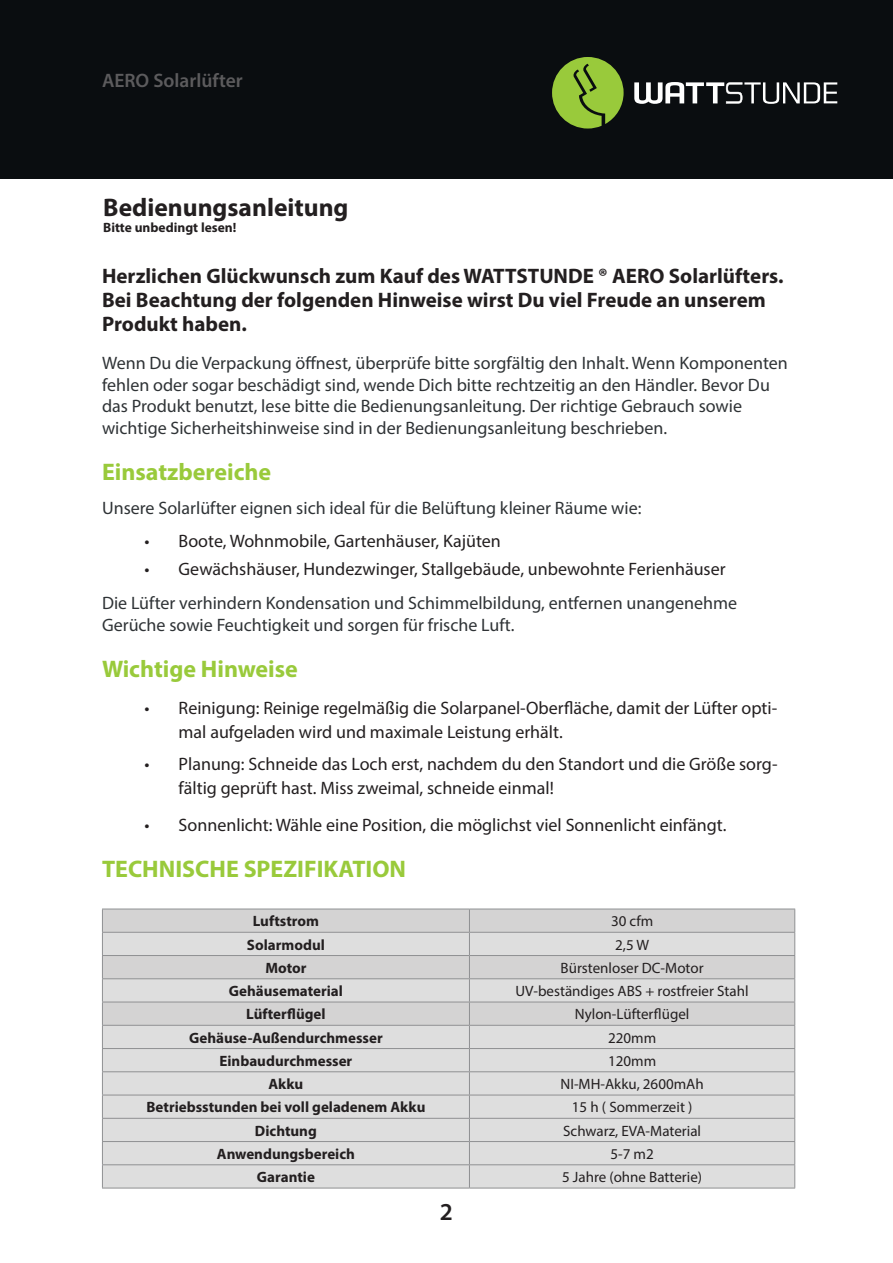
<style>
.page{position:relative;width:893px;height:1263px;background:#fff}
.page>*{position:absolute;margin:0;border:0;box-sizing:border-box;transform-origin:0 0}
.t1{font:700 25.5px "Myriad Pro";color:#231f20}
.t2{font:600 24.45px "Myriad Pro";color:#231f20}
.Hauptüberschrift{font:700 24px "Myriad Pro";color:#99ca3b}
.Unterüberschrift{font:700 21px/24px "Myriad Pro";color:#231f20}
.t3{font:600 19.5px "Myriad Pro";color:#5c5b5d}
.t4{font:18px/24px "Myriad Pro";color:#231f20}
.Unterüberschrift-2{font:18px/21.6px "Myriad Pro";color:#2f3336}
.Fließtext{font:18px/21.6px "Myriad Pro";color:#2f3336}
.Tabelle_Regular{font:15px "Myriad Pro";color:#231f20}
.Tabelle_Bold{font:700 15px "Myriad Pro";color:#231f20}
.t5{font:700 13.5px "Myriad Pro";color:#231f20}
</style>
<div class="page">
<div style="left:0;top:0;width:893px;height:179px;background:#0a0d10"></div>
<svg style="left:634px;top:82px;width:203px;height:22px"></svg>
<svg style="left:552px;top:57px;width:72px;height:72px"></svg>
<div style="left:103px;top:910px;width:691px;height:22px;background:#d4d3d3"></div>
<svg style="left:103px;top:933px;width:691px;height:255px;background:#dbdbdb"></svg>
<hr style="left:102px;top:909px;width:367px;height:1px;background:#8f9092">
<hr style="left:469px;top:909px;width:326px;height:1px;background:#8f9092">
<hr style="left:102px;top:932px;width:367px;height:1px;background:#8f9092">
<hr style="left:469px;top:932px;width:326px;height:1px;background:#8f9092">
<hr style="left:102px;top:955px;width:367px;height:1px;background:#8f9092">
<hr style="left:469px;top:955px;width:326px;height:1px;background:#8f9092">
<hr style="left:102px;top:978px;width:367px;height:1px;background:#8f9092">
<hr style="left:469px;top:978px;width:326px;height:1px;background:#8f9092">
<hr style="left:102px;top:1002px;width:367px;height:1px;background:#8f9092">
<hr style="left:469px;top:1002px;width:326px;height:1px;background:#8f9092">
<hr style="left:102px;top:1025px;width:367px;height:1px;background:#8f9092">
<hr style="left:469px;top:1025px;width:326px;height:1px;background:#8f9092">
<hr style="left:102px;top:1048px;width:367px;height:1px;background:#8f9092">
<hr style="left:469px;top:1048px;width:326px;height:1px;background:#8f9092">
<hr style="left:102px;top:1071px;width:367px;height:1px;background:#8f9092">
<hr style="left:469px;top:1071px;width:326px;height:1px;background:#8f9092">
<hr style="left:102px;top:1095px;width:367px;height:1px;background:#8f9092">
<hr style="left:469px;top:1095px;width:326px;height:1px;background:#8f9092">
<hr style="left:102px;top:1118px;width:367px;height:1px;background:#8f9092">
<hr style="left:469px;top:1118px;width:326px;height:1px;background:#8f9092">
<hr style="left:102px;top:1141px;width:367px;height:1px;background:#8f9092">
<hr style="left:469px;top:1141px;width:326px;height:1px;background:#8f9092">
<hr style="left:102px;top:1164px;width:367px;height:1px;background:#8f9092">
<svg style="left:102px;top:909px;width:1px;height:279px"></svg>
<hr style="left:469px;top:1164px;width:326px;height:1px;background:#8f9092">
<svg style="left:469px;top:909px;width:1px;height:279px"></svg>
<svg style="left:794px;top:909px;width:1px;height:279px"></svg>
<hr style="left:102px;top:1188px;width:367px;height:1px;background:#8f9092">
<hr style="left:469px;top:1188px;width:326px;height:1px;background:#8f9092">
<p class="t3" style="left:102px;top:69px;width:142px">AERO Solarlüfter</p>
<p class="t1" style="left:103px;top:191px;width:247px">Bedienungsanleitung</p>
<p class="t5" style="left:103px;top:219px;width:135px">Bitte unbedingt lesen!</p>
<p class="Unterüberschrift" style="left:102px;top:263px;width:683px">Herzlichen Glückwunsch zum Kauf des WATTSTUNDE ® AERO Solarlüfters.<br>Bei Beachtung der folgenden Hinweise wirst Du viel Freude an unserem<br>Produkt haben.</p>
<p class="Unterüberschrift-2" style="left:102px;top:352px;width:687px">Wenn Du die Verpackung öffnest, überprüfe bitte sorgfältig den Inhalt. Wenn Komponenten fehlen oder sogar beschädigt sind, wende Dich bitte rechtzeitig an den Händler. Bevor Du das Produkt benutzt, lese bitte die Bedienungsanleitung. Der richtige Gebrauch sowie</p>
<p class="Unterüberschrift-2" style="left:102px;top:417px;width:567px">wichtige Sicherheitshinweise sind in der Bedienungsanleitung beschrieben.</p>
<p class="Hauptüberschrift" style="left:102px;top:456px;width:171px">Einsatzbereiche</p>
<p class="Fließtext" style="left:102px;top:497px;width:541px">Unsere Solarlüfter eignen sich ideal für die Belüftung kleiner Räume wie:</p>
<p class="t4" style="left:145px;top:528px;width:358px">• Boote, Wohnmobile, Gartenhäuser, Kajüten</p>
<p class="t4" style="left:145px;top:557px;width:583px">• Gewächshäuser, Hundezwinger, Stallgebäude, unbewohnte Ferienhäuser</p>
<p class="Fließtext" style="left:102px;top:592px;width:637px">Die Lüfter verhindern Kondensation und Schimmelbildung, entfernen unangenehme<br>Gerüche sowie Feuchtigkeit und sorgen für frische Luft.</p>
<p class="Hauptüberschrift" style="left:102px;top:653px;width:197px">Wichtige Hinweise</p>
<p class="t4" style="left:179px;top:695px;width:600px;text-indent:-34px">• Reinigung: Reinige regelmäßig die Solarpanel-Oberfläche, damit der Lüfter opti&shy;mal aufgeladen wird und maximale Leistung erhält.</p>
<p class="t4" style="left:179px;top:752px;width:600px;text-indent:-34px">• Planung: Schneide das Loch erst, nachdem du den Standort und die Größe sorg&shy;fältig geprüft hast. Miss zweimal, schneide einmal!</p>
<p class="t4" style="left:145px;top:813px;width:583px">• Sonnenlicht: Wähle eine Position, die möglichst viel Sonnenlicht einfängt.</p>
<p class="Hauptüberschrift" style="left:102px;top:853px;width:306px">TECHNISCHE SPEZIFIKATION</p>
<p class="Tabelle_Bold" style="left:253px;top:911px;width:68px">Luftstrom</p>
<p class="Tabelle_Regular" style="left:611px;top:912px;width:44px">30 cfm</p>
<p class="Tabelle_Bold" style="left:247px;top:935px;width:80px">Solarmodul</p>
<p class="Tabelle_Regular" style="left:615px;top:935px;width:35px">2,5 W</p>
<p class="Tabelle_Bold" style="left:265px;top:958px;width:43px">Motor</p>
<p class="Tabelle_Regular" style="left:561px;top:958px;width:144px">Bürstenloser DC-Motor</p>
<p class="Tabelle_Bold" style="left:229px;top:981px;width:116px">Gehäusematerial</p>
<p class="Tabelle_Regular" style="left:516px;top:982px;width:235px">UV-beständiges ABS + rostfreier Stahl</p>
<p class="Tabelle_Bold" style="left:246px;top:1004px;width:81px">Lüfterflügel</p>
<p class="Tabelle_Regular" style="left:575px;top:1005px;width:116px">Nylon-Lüfterflügel</p>
<p class="Tabelle_Bold" style="left:189px;top:1028px;width:195px">Gehäuse-Außendurchmesser</p>
<p class="Tabelle_Regular" style="left:608px;top:1028px;width:50px">220mm</p>
<p class="Tabelle_Bold" style="left:220px;top:1051px;width:134px">Einbaudurchmesser</p>
<p class="Tabelle_Regular" style="left:608px;top:1051px;width:50px">120mm</p>
<p class="Tabelle_Bold" style="left:268px;top:1074px;width:36px">Akku</p>
<p class="Tabelle_Regular" style="left:561px;top:1075px;width:145px">NI-MH-Akku, 2600mAh</p>
<p class="Tabelle_Bold" style="left:146px;top:1097px;width:280px">Betriebsstunden bei voll geladenem Akku</p>
<p class="Tabelle_Regular" style="left:572px;top:1098px;width:122px">15 h ( Sommerzeit )</p>
<p class="Tabelle_Bold" style="left:255px;top:1121px;width:63px">Dichtung</p>
<p class="Tabelle_Regular" style="left:563px;top:1121px;width:140px">Schwarz, EVA-Material</p>
<p class="Tabelle_Bold" style="left:217px;top:1144px;width:139px">Anwendungsbereich</p>
<p class="Tabelle_Regular" style="left:610px;top:1144px;width:45px">5-7 m2</p>
<p class="Tabelle_Bold" style="left:257px;top:1167px;width:59px">Garantie</p>
<p class="Tabelle_Regular" style="left:562px;top:1168px;width:142px">5 Jahre (ohne Batterie)</p>
<h2 class="t2" style="left:440px;top:1196px;width:15px">2</h2>
</div>
